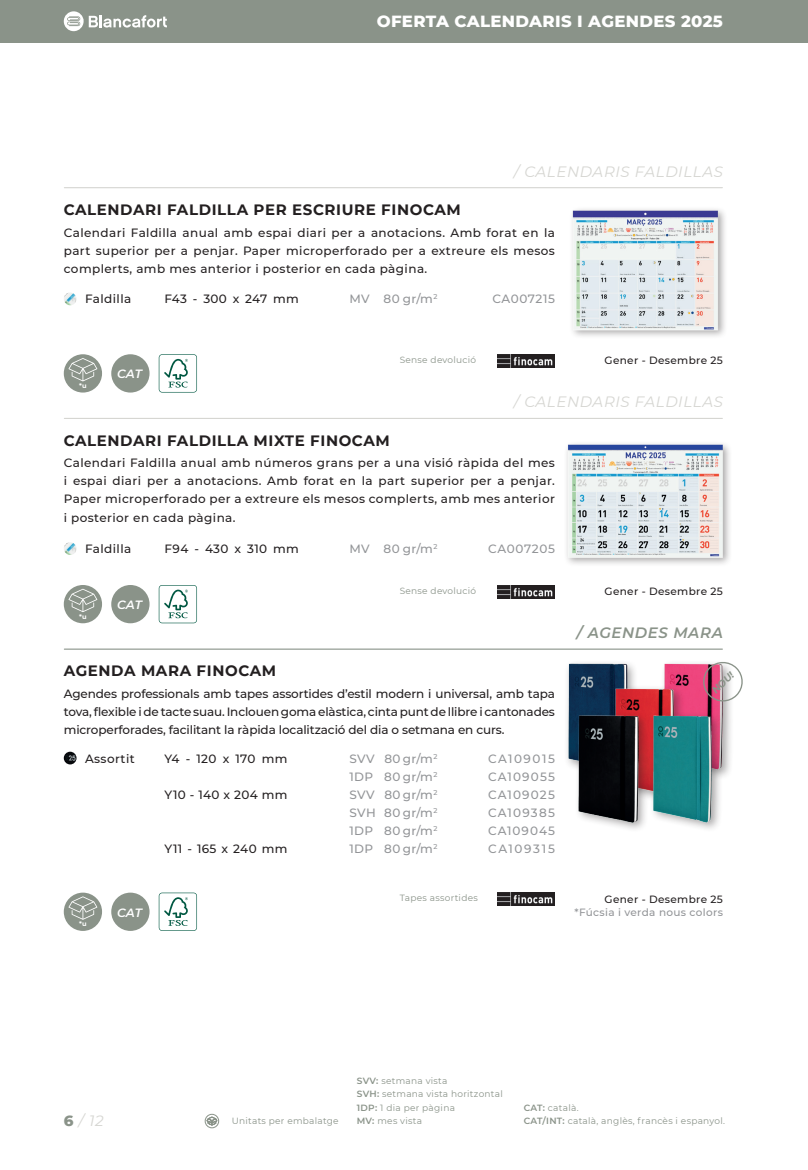
<style>
.page{position:relative;width:808px;height:1170px;background:#fff}
.page>*{position:absolute;margin:0;border:0;box-sizing:border-box;transform-origin:0 0}
.t1{font:800 16.5px "Montserrat";letter-spacing:.02em;color:#fff}
.t2{font:700 15px "Montserrat";letter-spacing:.04em;color:#231f20}
.t3{font:italic 15px "Montserrat";letter-spacing:.04em;color:#d6d6d2}
.t4{font:italic 600 15px "Montserrat";letter-spacing:.04em;color:#8a9389}
.t5{font:500 12px/18px "Montserrat";letter-spacing:.035em;color:#231f20;text-align:justify}
.t6{font:500 12px/18px "Montserrat";letter-spacing:.055em;color:#939598;text-align:justify}
.t7{font:italic 600 12px "Montserrat";letter-spacing:.005em;color:#fff}
.t8{font:500 10.5px "Montserrat";letter-spacing:.03em;color:#231f20}
.t9{font:500 10.5px "Montserrat";letter-spacing:.03em;color:#939598}
.t10{font:italic 700 9.75px "Montserrat";color:#8a9389}
.t11{font:9px/13.5px "Montserrat";letter-spacing:.03em;color:#8a9389}
.t12{font:500 7.05px "Montserrat";color:#939598}
.t13{font:700 6.6px "Montserrat";color:#fff}
.s1{color:#fff}
.s2{font-weight:800;font-style:normal;color:#8a9389}
.s3{font-weight:600}
</style>
<div class="page">
<div style="left:0;top:0;width:808px;height:43px;background:#8a9389"></div>
<hr style="left:64px;top:418px;width:658px;height:1px;background:#d6d6d2">
<hr style="left:64px;top:648px;width:658px;height:1px;background:#8a9389">
<svg style="left:64px;top:542px;width:13px;height:13px"></svg>
<hr style="left:64px;top:187px;width:658px;height:1px;background:#d6d6d2">
<svg style="left:64px;top:293px;width:13px;height:12px"></svg>
<svg style="left:64px;top:751px;width:13px;height:13px"></svg>
<div style="left:564px;top:441px;width:168px;height:126px;background:#231f20;opacity:.4"></div>
<img style="left:568px;top:441px;width:155px;height:121px">
<div style="left:569px;top:206px;width:158px;height:134px;background:#231f20;opacity:.4"></div>
<img style="left:569px;top:206px;width:154px;height:130px">
<img style="left:567px;top:663px;width:68px;height:41px">
<div style="left:660px;top:659px;width:74px;height:121px;background:#231f20;opacity:.4"></div>
<img style="left:597px;top:677px;width:96px;height:27px">
<img style="left:567px;top:704px;width:67px;height:125px">
<img style="left:634px;top:704px;width:96px;height:125px">
<svg style="left:700px;top:659px;width:43px;height:45px"></svg>
<div style="left:111px;top:892px;width:39px;height:38px;background:#8a9389;border-radius:50%"></div>
<div style="left:64px;top:585px;width:38px;height:38px;background:#8a9389;border-radius:50%"></div>
<svg style="left:68px;top:588px;width:29px;height:24px"></svg>
<svg style="left:159px;top:585px;width:38px;height:38px"></svg>
<div style="left:111px;top:585px;width:39px;height:38px;background:#8a9389;border-radius:50%"></div>
<div style="left:64px;top:892px;width:38px;height:38px;background:#8a9389;border-radius:50%"></div>
<svg style="left:68px;top:896px;width:29px;height:23px"></svg>
<svg style="left:159px;top:892px;width:38px;height:38px"></svg>
<svg style="left:64px;top:11px;width:103px;height:20px"></svg>
<div style="left:64px;top:354px;width:38px;height:38px;background:#8a9389;border-radius:50%"></div>
<svg style="left:68px;top:358px;width:29px;height:23px"></svg>
<svg style="left:159px;top:354px;width:38px;height:38px"></svg>
<div style="left:111px;top:354px;width:39px;height:38px;background:#8a9389;border-radius:50%"></div>
<img style="left:497px;top:585px;width:58px;height:13px">
<img style="left:497px;top:354px;width:58px;height:13px">
<img style="left:497px;top:892px;width:58px;height:13px">
<div style="left:205px;top:1113px;width:14px;height:15px;border:1px solid #8a9389;border-radius:50%"></div>
<svg style="left:207px;top:1116px;width:10px;height:9px"></svg>
<h1 class="t1" style="left:377px;top:9px;width:348px">OFERTA CALENDARIS I AGENDES 2025</h1>
<p class="t3" style="left:514px;top:161px;width:210px">/ CALENDARIS FALDILLAS</p>
<p class="t2" style="left:64px;top:199px;width:398px">CALENDARI FALDILLA PER ESCRIURE FINOCAM</p>
<p class="t5" style="left:64px;top:223px;width:493px">Calendari Faldilla anual amb espai diari per a anotacions. Amb forat en la part superior per a penjar. Paper microperforado per a extreure els mesos complerts, amb mes anterior i posterior en cada pàgina.</p>
<p class="t5" style="left:85px;top:289px;width:48px">Faldilla</p>
<p class="t5" style="left:165px;top:289px;width:136px">F43 - 300 x 247 mm</p>
<p class="t6" style="left:349px;top:289px;width:106px">MV 80 gr/m<span class="s1">2,15 €</span></p>
<p class="t6" style="left:492px;top:289px;width:64px">CA007215</p>
<p class="t12" style="left:433px;top:291px;width:6px">2</p>
<p class="t13" style="left:79px;top:381px;width:9px">*u</p>
<p class="t7" style="left:117px;top:365px;width:27px">CAT</p>
<p class="t11" style="left:400px;top:353px;width:78px">Sense devolució</p>
<p class="t8" style="left:605px;top:353px;width:120px">Gener - Desembre 25</p>
<p class="t3" style="left:514px;top:391px;width:210px">/ CALENDARIS FALDILLAS</p>
<p class="t2" style="left:64px;top:429px;width:327px">CALENDARI FALDILLA MIXTE FINOCAM</p>
<p class="t5" style="left:64px;top:453px;width:493px">Calendari Faldilla anual amb números grans per a una visió ràpida del mes i espai diari per a anotacions. Amb forat en la part superior per a penjar.<br>Paper microperforado per a extreure els mesos complerts, amb mes anterior i posterior en cada pàgina.</p>
<p class="t6" style="left:349px;top:539px;width:90px">MV 80 gr/m<sup>2</sup></p>
<p class="t5" style="left:85px;top:539px;width:48px">Faldilla</p>
<p class="t6" style="left:488px;top:539px;width:68px">CA007205</p>
<p class="t5" style="left:165px;top:539px;width:136px">F94 - 430 x 310 mm</p>
<p class="t13" style="left:79px;top:611px;width:9px">*u</p>
<p class="t7" style="left:117px;top:596px;width:27px">CAT</p>
<p class="t11" style="left:400px;top:583px;width:78px">Sense devolució</p>
<p class="t2" style="left:64px;top:660px;width:214px">AGENDA MARA FINOCAM</p>
<p class="t5" style="left:64px;top:684px;width:493px">Agendes professionals amb tapes assortides d’estil modern i universal, amb tapa tova, flexible i de tacte suau. Inclouen goma elàstica, cinta punt de llibre i cantonades microperforades, facilitant la ràpida localització del dia o setmana en curs.</p>
<p class="t6" style="left:349px;top:748px;width:90px">SVV 80 gr/m<sup>2<br></sup>1DP 80 gr/m<sup>2<br></sup>SVV 80 gr/m<sup>2<br></sup>SVH 80 gr/m<sup>2<br></sup>1DP 80 gr/m<sup>2<br></sup>1DP 80 gr/m<sup>2</sup></p>
<p class="t5" style="left:85px;top:748px;width:51px">Assortit</p>
<p class="t6" style="left:488px;top:748px;width:68px">CA109015<br>CA109055<br>CA109025<br>CA109385<br>CA109045<br>CA109315</p>
<p class="t5" style="left:165px;top:748px;width:124px">Y4 - 120 x 170 mm</p>
<p class="t5" style="left:165px;top:784px;width:124px">Y10 - 140 x 204 mm</p>
<p class="t5" style="left:165px;top:838px;width:124px">Y11 - 165 x 240 mm</p>
<p class="t13" style="left:79px;top:919px;width:9px">*u</p>
<p class="t7" style="left:117px;top:903px;width:27px">CAT</p>
<p class="t11" style="left:400px;top:891px;width:80px">Tapes assortides</p>
<p class="t8" style="left:605px;top:584px;width:120px">Gener - Desembre 25</p>
<p class="t4" style="left:577px;top:622px;width:148px">/ AGENDES MARA</p>
<p class="t10" style="left:709px;top:687px;width:28px;rotate:-45deg">NOU!</p>
<p class="t8" style="left:605px;top:891px;width:120px">Gener - Desembre 25</p>
<p class="t9" style="left:574px;top:905px;width:150px">*Fúcsia i verda nous colors</p>
<p class="t3" style="left:64px;top:1110px;width:41px"><span class="s2">6</span> / 12</p>
<p class="t11" style="left:232px;top:1113px;width:108px">Unitats per embalatge</p>
<p class="t11" style="left:357px;top:1073px;width:148px"><span class="s3">SVV:</span> setmana vista<br><span class="s3">SVH:</span> setmana vista horitzontal<br><span class="s3">1DP:</span> 1 dia per pàgina<br><span class="s3">MV:</span> mes vista</p>
<p class="t11" style="left:524px;top:1100px;width:203px"><span class="s3">CAT:</span> català.<br><span class="s3">CAT/INT:</span> català, anglès, francès i espanyol.</p>
</div>
